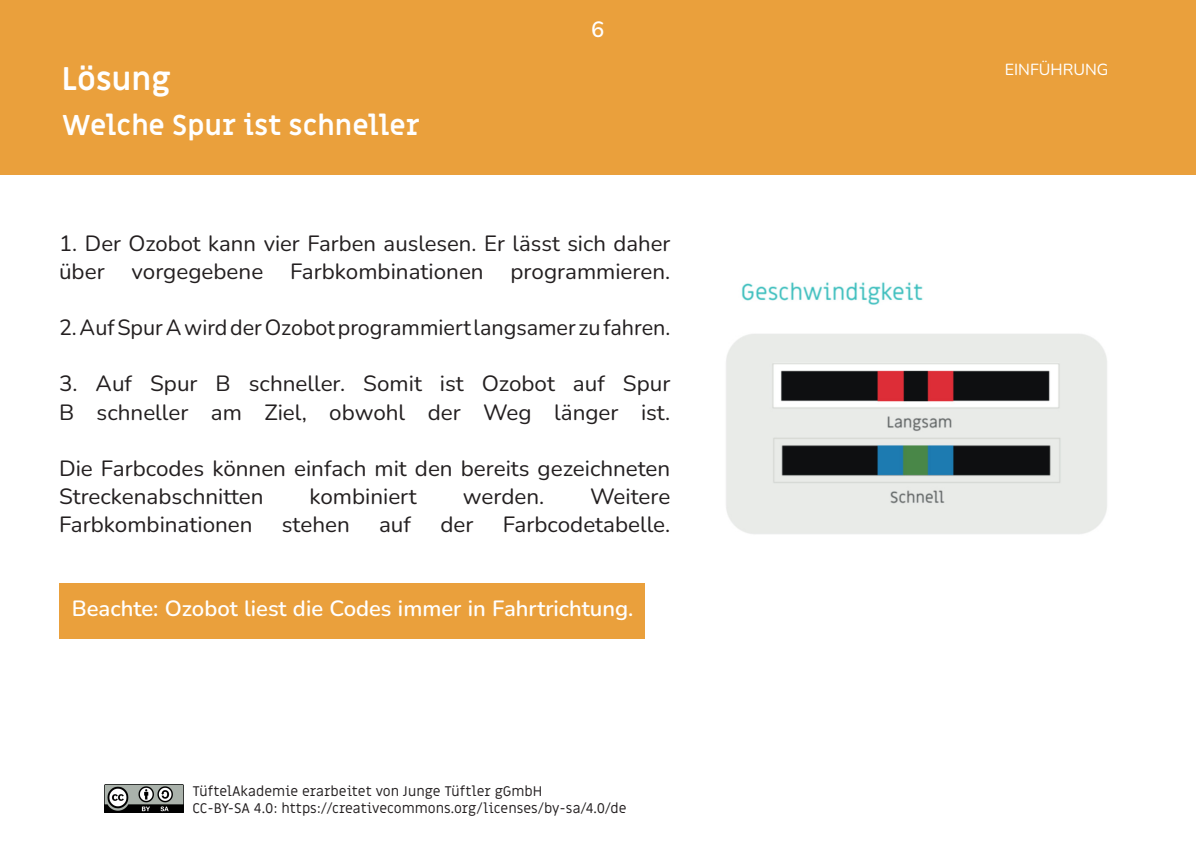
<style>
.page{position:relative;width:1196px;height:844px;background:#fff}
.page>*{position:absolute;margin:0;border:0;box-sizing:border-box;transform-origin:0 0}
.H1_Überschrift1_weiß{font:700 32px "Miriam Libre";color:#fff}
.H1_Überschrift1_weiß-2{font:700 28px "Miriam Libre";color:#fff}
.LESETEXT{font:200 22px/28px "Nunito";color:#231f20}
.LESETEXT-2{font:200 22px "Nunito";color:#fff}
.Seiteninfo_oben_rech{font:200 16px "Nunito";color:#fff}
.t1{font:14px/16.8px "Miriam Libre";color:#231f20}
</style>
<div class="page">
<div style="left:0;top:0;width:1195px;height:175px;background:#eaa03c"></div>
<div style="left:59px;top:583px;width:585px;height:56px;background:#eaa03c"></div>
<img style="left:726px;top:282px;width:381px;height:252px">
<img style="left:104px;top:785px;width:80px;height:27px">
<h1 class="H1_Überschrift1_weiß" style="left:62px;top:59px;width:110px">Lösung</h1>
<h1 class="H1_Überschrift1_weiß-2" style="left:62px;top:108px;width:359px">Welche Spur ist schneller</h1>
<p class="LESETEXT-2" style="left:591px;top:14px;width:15px">6</p>
<p class="LESETEXT" style="left:59px;top:229px;width:612px">1. Der Ozobot kann vier Farben auslesen. Er lässt sich daher über vorgegebene Farbkombinationen programmieren.</p>
<p class="LESETEXT" style="left:59px;top:313px;width:612px">2. Auf Spur A wird der Ozobot programmiert langsamer zu fahren.</p>
<p class="LESETEXT" style="left:59px;top:369px;width:612px">3. Auf Spur B schneller. Somit ist Ozobot auf Spur<br>B schneller am Ziel, obwohl der Weg länger ist.</p>
<p class="LESETEXT" style="left:59px;top:453px;width:612px">Die Farbcodes können einfach mit den bereits gezeichneten<br>Streckenabschnitten</p>
<p class="LESETEXT" style="left:309px;top:481px;width:109px">kombiniert</p>
<p class="LESETEXT" style="left:462px;top:481px;width:83px">werden.</p>
<p class="LESETEXT" style="left:590px;top:481px;width:82px">Weitere</p>
<p class="LESETEXT" style="left:59px;top:509px;width:195px">Farbkombinationen</p>
<p class="LESETEXT" style="left:282px;top:509px;width:69px">stehen</p>
<p class="LESETEXT" style="left:379px;top:509px;width:33px">auf</p>
<p class="LESETEXT" style="left:440px;top:509px;width:35px">der</p>
<p class="LESETEXT" style="left:502px;top:509px;width:169px">Farbcodetabelle.</p>
<p class="LESETEXT-2" style="left:72px;top:593px;width:563px">Beachte: Ozobot liest die Codes immer in Fahrtrichtung.</p>
<p class="t1" style="left:192px;top:783px;width:435px">TüftelAkademie erarbeitet von Junge Tüftler gGmbH<br>CC-BY-SA 4.0: https://creativecommons.org/licenses/by-sa/4.0/de</p>
<p class="Seiteninfo_oben_rech" style="left:1004px;top:59px;width:105px">EINFÜHRUNG</p>
</div>
